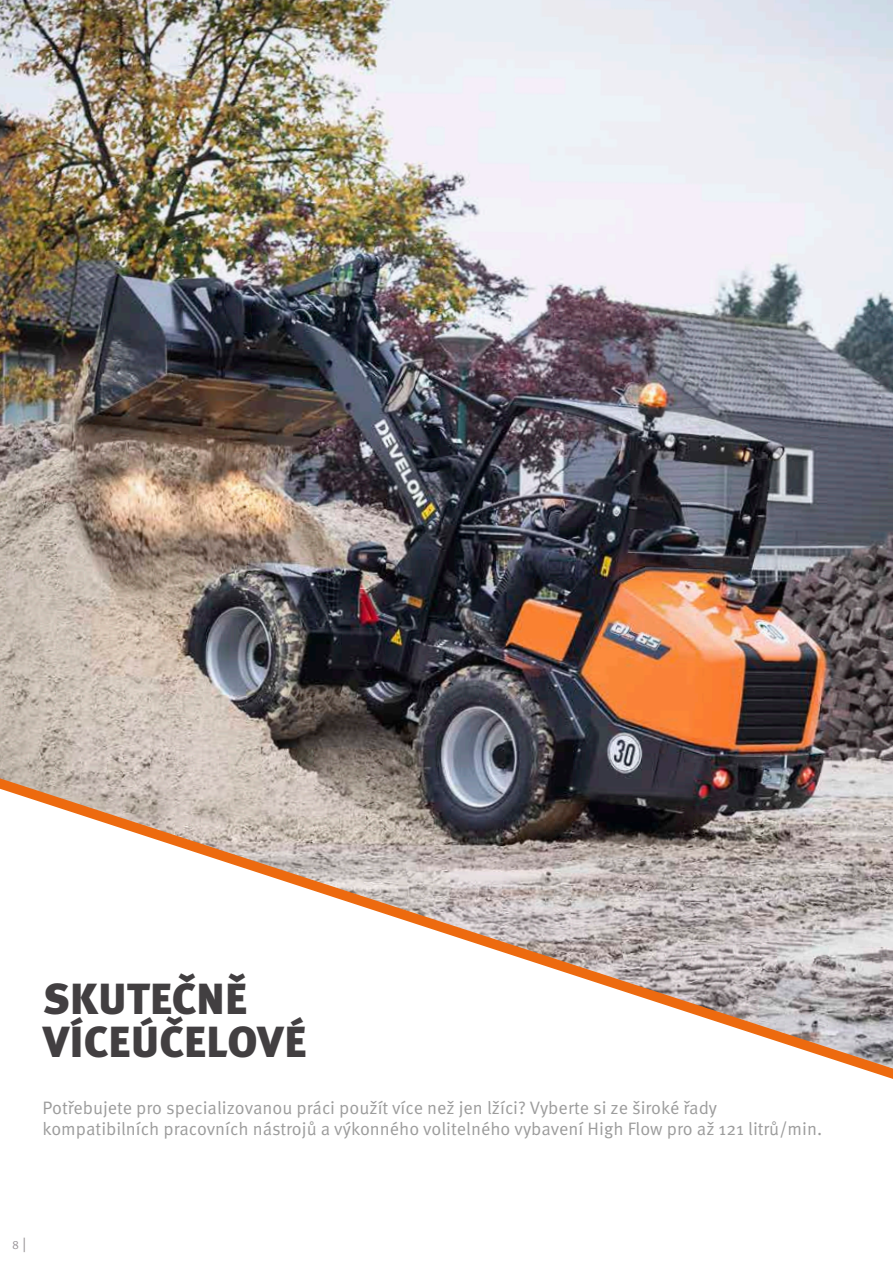
<style>
.page{position:relative;width:893px;height:1263px;background:#fff}
.page>*{position:absolute;margin:0;border:0;box-sizing:border-box;transform-origin:0 0}
.t1{font:900 43.5px/43.5px "Meta Pro";letter-spacing:.01em;color:#423f41}
.t2{font:18px/21.6px "Meta Pro Norm";color:#9c9c9c}
.t3{font:12px "Meta Pro Norm";color:#979296}
.s1{font-size:15px}
</style>
<div class="page">
<img style="left:0;top:0;width:893px;height:778px">
<svg style="left:0;top:778px;width:893px;height:301px"></svg>
<h1 class="t1" style="left:43px;top:975px;width:265px">SKUTEČNĚ<br>VÍCEÚČELOVÉ</h1>
<p class="t2" style="left:43px;top:1095px;width:781px">Potřebujete pro specializovanou práci použít více než jen lžíci? Vyberte si ze široké řady kompatibilních pracovních nástrojů a výkonného volitelného vybavení High Flow pro až 121 litrů/min.</p>
<p class="t3" style="left:12px;top:1235px;width:16px">8 <span class="s1">|</span></p>
</div>
